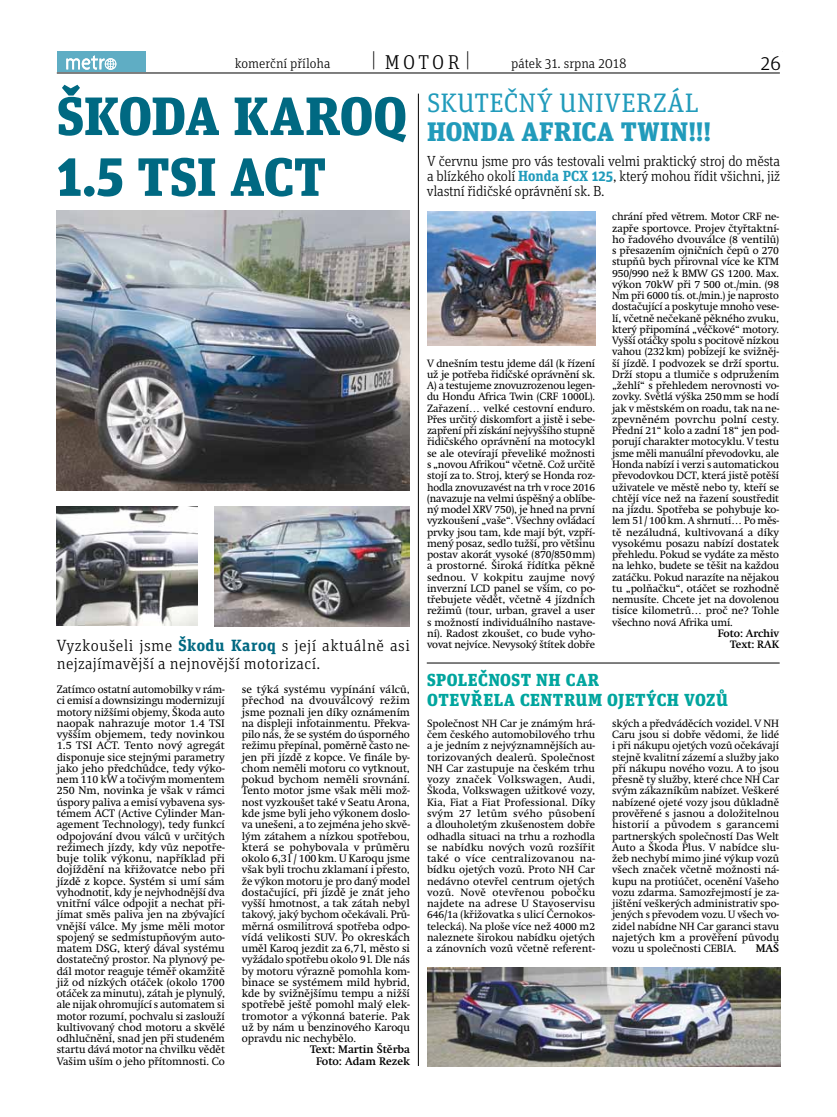
<style>
.page{position:relative;width:837px;height:1117px;background:#fff}
.page>*{position:absolute;margin:0;border:0;box-sizing:border-box;transform-origin:0 0}
.t1{font:900 53.75px/60.8px "Unit Slab Pro";letter-spacing:-.005em;color:#006982}
.t2{font:900 26.62px "Unit Slab Pro";color:#219bbb}
.t3{font:26.62px "Unit Slab Pro";letter-spacing:.025em;color:#219bbb}
.t4{font:300 20px "Unit Slab Pro";letter-spacing:.16em;color:#000}
.t5{font:900 17.38px/20px "Unit Slab Pro";letter-spacing:.03em;color:#00a59e}
.t6{font:300 16.25px/17.5px "Unit Slab CE";letter-spacing:.02em;color:#000}
.t7{font:300 14.62px/15px "Unit Slab CE";letter-spacing:-.02em;color:#000;text-align:justify}
.t8{font:300 13.75px "Unit Slab Pro";color:#000}
.t9{font:10.75px/11.2px "Metro Swift";letter-spacing:-.005em;color:#000;text-align:justify}
.t10{font:700 10.75px/11.2px "Metro Swift";letter-spacing:-.005em;color:#000;text-align:center}
.t11{font:10.5px/11.2px "Metro Swift";color:#000;text-align:justify}
.t12{font:700 10.5px/11.2px "Metro Swift";letter-spacing:-.01em;color:#000;text-align:right}
.s1{font-family:"Gotham Narrow"}
.s2{font-weight:700;color:#006982}
.s3{font-weight:700;color:#219bbb}
</style>
<div class="page">
<div style="left:57px;top:51px;width:89px;height:21px;background:#5fadc4"></div>
<svg style="left:66px;top:55px;width:50px;height:15px"></svg>
<hr style="left:57px;top:73px;width:722px;height:1px;background:#000">
<img style="left:57px;top:210px;width:353px;height:280px">
<img style="left:427px;top:211px;width:168px;height:134px">
<img style="left:427px;top:967px;width:353px;height:98px">
<img style="left:215px;top:506px;width:195px;height:120px">
<img style="left:57px;top:506px;width:141px;height:119px">
<hr style="left:418px;top:94px;width:1px;height:971px;background:#000">
<hr style="left:426px;top:662px;width:353px;height:1px;background:#000">
<h3 class="t8" style="left:234px;top:55px;width:97px">komerční příloha</h3>
<h3 class="t4" style="left:371px;top:49px;width:101px"><span class="s1">|</span> motor <span class="s1">|</span></h3>
<h3 class="t8" style="left:511px;top:54px;width:117px">pátek 31. srpna 2018</h3>
<h3 class="t4" style="left:760px;top:50px;width:22px">26</h3>
<h1 class="t1" style="left:57px;top:82px;width:349px">ŠKODA KAROQ<br>1.5 TSI</h1>
<h1 class="t1" style="left:230px;top:143px;width:33px">ACT</h1>
<h3 class="t6" style="left:57px;top:636px;width:354px">Vyzkoušeli jsme <span class="s2">Škodu Karoq</span> s její aktuálně asi nejzajímavější a nejnovější motorizací.</h3>
<p class="t9" style="left:242px;top:683px;width:170px">se týká systému vypínání válců, přechod na dvouválcový režim jsme poznali jen díky oznámením na displeji infotainmentu. Překva&shy;pilo nás, že se systém do úsporného režimu přepínal, poměrně často ne&shy;jen při jízdě z kopce. Ve finále by&shy;chom neměli motoru co vytknout, pokud bychom neměli srovnání.<br>Tento motor jsme však měli mož&shy;nost vyzkoušet také v Seatu Arona, kde jsme byli jeho výkonem doslo&shy;va unešeni, a to zejména jeho skvě&shy;lým zátahem a nízkou spotřebou, která se pohybovala v průměru okolo 6,3l / 100km. U Karoqu jsme však byli trochu zklamaní i přesto, že výkon motoru je pro daný model dostačující, při jízdě je znát jeho vyšší hmotnost, a tak zátah nebyl takový, jaký bychom očekávali. Prů&shy;měrná osmilitrová spotřeba odpo&shy;vídá velikosti SUV. Po okreskách uměl Karoq jezdit za 6,7l, město si vyžádalo spotřebu okolo 9l. Dle nás by motoru výrazně pomohla kom&shy;binace se systémem mild hybrid, kde by svižnějšímu tempu a nižší spotřebě ještě pomohl malý elek&shy;tromotor a výkonná baterie. Pak už by nám u benzinového Karoqu opravdu nic nechybělo.</p>
<p class="t10" style="left:310px;top:1043px;width:101px">Text: Martin Štěrba<br>Foto: Adam Rezek</p>
<p class="t9" style="left:57px;top:683px;width:170px">Zatímco ostatní automobilky v rám&shy;ci emisí a downsizingu modernizují motory nižšími objemy, Škoda auto naopak nahrazuje motor 1.4 TSI vyšším objemem, tedy novinkou 1.5 TSI ACT. Tento nový agregát disponuje sice stejnými parametry jako jeho předchůdce, tedy výko&shy;nem 110 kW a točivým momentem 250 Nm, novinka je však v rámci úspory paliva a emisí vybavena sys&shy;témem ACT (Active Cylinder Man&shy;agement Technology), tedy funkcí odpojování dvou válců v určitých režimech jízdy, kdy vůz nepotře&shy;buje tolik výkonu, například při dojíždění na křižovatce nebo při jízdě z kopce. Systém si umí sám vyhodnotit, kdy je nejvhodnější dva vnitřní válce odpojit a nechat při&shy;jímat směs paliva jen na zbývající vnější válce. My jsme měli motor spojený se sedmistupňovým auto&shy;matem DSG, který dával systému dostatečný prostor. Na plynový pe&shy;dál motor reaguje téměř okamžitě již od nízkých otáček (okolo 1700 otáček za minutu), zátah je plynulý, ale nijak ohromující s automatem si motor rozumí, pochvalu si zaslouží kultivovaný chod motoru a skvělé odhlučnění, snad jen při studeném startu dává motor na chvilku vědět Vašim uším o jeho přítomnosti. Co</p>
<h2 class="t3" style="left:427px;top:85px;width:272px">SKUTEČNÝ UNIVERZÁL</h2>
<h2 class="t2" style="left:427px;top:111px;width:285px">HONDA AFRICA TWIN!!!</h2>
<h3 class="t7" style="left:427px;top:153px;width:354px">V červnu jsme pro vás testovali velmi praktický stroj do města a blízkého okolí <span class="s3">Honda PCX 125</span>, který mohou řídit všichni, již vlastní řidičské oprávnění sk. B.</h3>
<p class="t11" style="left:612px;top:211px;width:168px">chrání před větrem. Motor CRF ne&shy;zapře sportovce. Projev čtyřtaktní&shy;ho řadového dvouválce (8 ventilů) s přesazením ojničních čepů o 270 stupňů bych přirovnal více ke KTM 950/990 než k BMW GS 1200. Max. výkon 70kW při 7 500 ot./min. (98<br>Nm při 6000 tis. ot./min.) je naprosto dostačující a poskytuje mnoho vese&shy;lí, včetně nečekaně pěkného zvuku, který připomíná „véčkové“ motory.<br>Vyšší otáčky spolu s pocitově nízkou vahou (232km) pobízejí ke svižněj&shy;ší jízdě. I podvozek se drží sportu.<br>Drží stopu a tlumiče s odpružením „žehlí“ s přehledem nerovnosti vo&shy;zovky. Světlá výška 250mm se hodí jak v městském on roadu, tak na ne&shy;zpevněném povrchu polní cesty.<br>Přední 21“ kolo a zadní 18“ jen pod&shy;porují charakter motocyklu. V testu jsme měli manuální převodovku, ale Honda nabízí i verzi s automatickou převodovkou DCT, která jistě potěší uživatele ve městě nebo ty, kteří se chtějí více než na řazení soustředit na jízdu. Spotřeba se pohybuje ko&shy;lem 5l / 100km. A shrnutí… Po měs&shy;tě nezáludná, kultivovaná a díky vysokému posazu nabízí dostatek přehledu. Pokud se vydáte za město na lehko, budete se těšit na každou zatáčku. Pokud narazíte na nějakou tu „polňačku“, otáčet se rozhodně nemusíte. Chcete jet na dovolenou tisíce kilometrů… proč ne? Tohle všechno nová Afrika umí.</p>
<p class="t12" style="left:717px;top:627px;width:63px">Foto: Archiv<br>Text: RAK</p>
<h3 class="t5" style="left:427px;top:668px;width:302px">SPOLEČNOST NH CAR<br>OTEVŘELA CENTRUM OJETÝCH VOZŮ</h3>
<p class="t11" style="left:427px;top:717px;width:170px">Společnost NH Car je známým hrá&shy;čem českého automobilového trhu a je jedním z nejvýznamnějších au&shy;torizovaných dealerů. Společnost NH Car zastupuje na českém trhu vozy značek Volkswagen, Audi, Škoda, Volkswagen užitkové vozy, Kia, Fiat a Fiat Professional. Díky svým 27 letům svého působení a dlouholetým zkušenostem dobře odhadla situaci na trhu a rozhodla se nabídku nových vozů rozšířit také o více centralizovanou na&shy;bídku ojetých vozů. Proto NH Car nedávno otevřel centrum ojetých vozů. Nově otevřenou pobočku najdete na adrese U Stavoservisu 646/1a (křižovatka s ulicí Černokos&shy;telecká). Na ploše více než 4000 m2 naleznete širokou nabídku ojetých a zánovních vozů včetně referent-</p>
<p class="t11" style="left:612px;top:717px;width:168px">ských a předváděcích vozidel. V NH Caru jsou si dobře vědomi, že lidé i při nákupu ojetých vozů očekávají stejně kvalitní zázemí a služby jako při nákupu nového vozu. A to jsou přesně ty služby, které chce NH Car svým zákazníkům nabízet. Veškeré nabízené ojeté vozy jsou důkladně prověřené s jasnou a doložitelnou historií a původem s garancemi partnerských společností Das Welt Auto a Škoda Plus. V nabídce slu&shy;žeb nechybí mimo jiné výkup vozů všech značek včetně možnosti ná&shy;kupu na protiúčet, ocenění Vašeho vozu zdarma. Samozřejmostí je za&shy;jištění veškerých administrativ spo&shy;jených s převodem vozu. U všech vo&shy;zidel nabídne NH Car garanci stavu najetých km a prověření původu vozu u společnosti CEBIA.</p>
<p class="t11" style="left:427px;top:357px;width:170px">V dnešním testu jdeme dál (k řízení už je potřeba řidičské oprávnění sk.<br>A) a testujeme znovuzrozenou legen&shy;du Hondu Africa Twin (CRF 1000L).<br>Zařazení… velké cestovní enduro.<br>Přes určitý diskomfort a jistě i sebe&shy;zapření při získání nejvyššího stupně řidičského oprávnění na motocykl se ale otevírají převeliké možnosti s „novou Afrikou“ včetně. Což určitě stojí za to. Stroj, který se Honda roz&shy;hodla znovuzavést na trh v roce 2016 (navazuje na velmi úspěšný a oblíbe&shy;ný model XRV 750), je hned na první vyzkoušení „vaše“. Všechny ovládací prvky jsou tam, kde mají být, vzpří&shy;mený posaz, sedlo tužší, pro většinu postav akorát vysoké (870/850mm) a prostorné. Široká řídítka pěkně sednou. V kokpitu zaujme nový inverzní LCD panel se vším, co po&shy;třebujete vědět, včetně 4 jízdních režimů (tour, urban, gravel a user s možností individuálního nastave&shy;ní). Radost zkoušet, co bude vyho&shy;vovat nejvíce. Nevysoký štítek dobře</p>
<p class="t10" style="left:755px;top:942px;width:25px">MAŠ</p>
</div>
